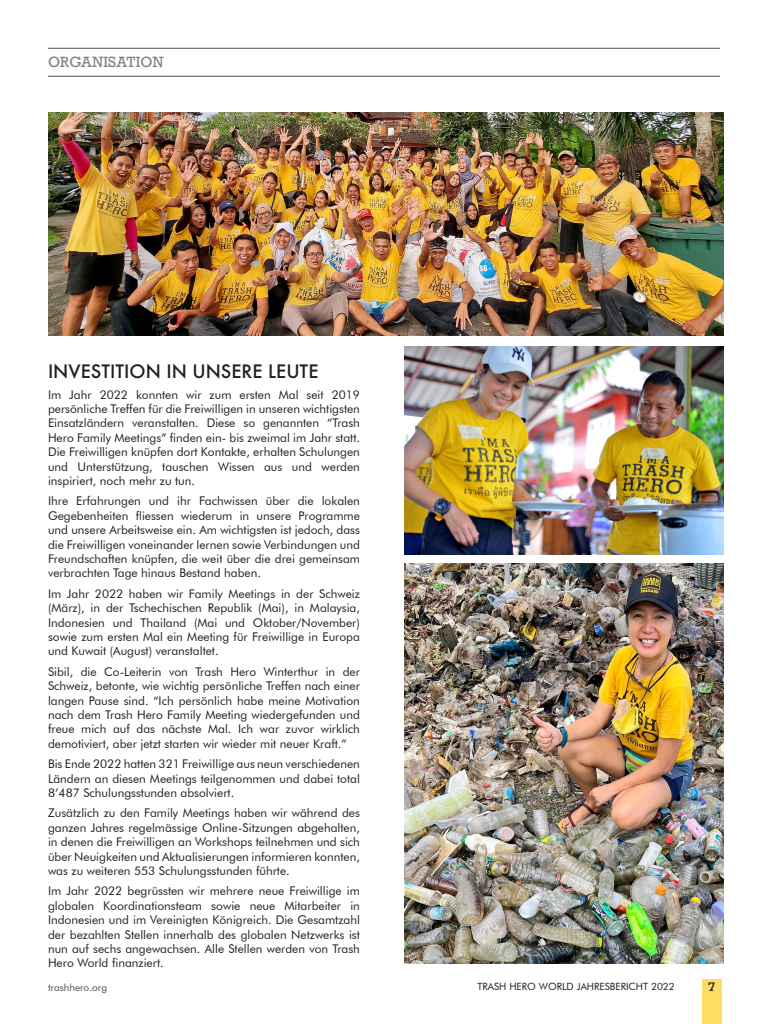
<style>
.page{position:relative;width:768px;height:1024px;background:#fff}
.page>*{position:absolute;margin:0;border:0;box-sizing:border-box;transform-origin:0 0}
.t1{font:500 18px "Futura";color:#231f20}
.t2{font:16px "ROADMOVIE";color:#231f20}
.t3{font:14px "Rockwell";color:#808285}
.t4{font:12px/14.4px "Futura BT";color:#231f20;text-align:justify}
.t5{font:10px "Futura BT";color:#231f20}
.t6{font:10px "Futura BT";color:#4b4c4d}
</style>
<div class="page">
<div style="left:702px;top:979px;width:20px;height:45px;background:#ffdd63"></div>
<hr style="left:48px;top:48px;width:672px;height:1px;background:#4b4c4d">
<hr style="left:48px;top:76px;width:672px;height:1px;background:#4b4c4d">
<img style="left:48px;top:112px;width:676px;height:224px">
<img style="left:404px;top:564px;width:320px;height:400px">
<img style="left:404px;top:346px;width:320px;height:209px">
<p class="t3" style="left:48px;top:54px;width:117px">ORGANISATION</p>
<p class="t1" style="left:48px;top:359px;width:272px">INVESTITION IN UNSERE LEUTE</p>
<p class="t4" style="left:48px;top:387px;width:314px">Im Jahr 2022 konnten wir zum ersten Mal seit 2019 persönliche Treffen für die Freiwilligen in unseren wichtigsten Einsatzländern veranstalten. Diese so genannten “Trash Hero Family Meetings” finden ein- bis zweimal im Jahr statt.<br>Die Freiwilligen knüpfen dort Kontakte, erhalten Schulungen und Unterstützung, tauschen Wissen aus und werden inspiriert, noch mehr zu tun.</p>
<p class="t4" style="left:48px;top:494px;width:314px">Ihre Erfahrungen und ihr Fachwissen über die lokalen Gegebenheiten fliessen wiederum in unsere Programme und unsere Arbeitsweise ein. Am wichtigsten ist jedoch, dass die Freiwilligen voneinander lernen sowie Verbindungen und Freundschaften knüpfen, die weit über die drei gemeinsam verbrachten Tage hinaus Bestand haben.</p>
<p class="t4" style="left:48px;top:586px;width:314px">Im Jahr 2022 haben wir Family Meetings in der Schweiz (März), in der Tschechischen Republik (Mai), in Malaysia, Indonesien und Thailand (Mai und Oktober/November) sowie zum ersten Mal ein Meeting für Freiwillige in Europa und Kuwait (August) veranstaltet.</p>
<p class="t4" style="left:48px;top:664px;width:314px">Sibil, die Co-Leiterin von Trash Hero Winterthur in der Schweiz, betonte, wie wichtig persönliche Treffen nach einer langen Pause sind. “Ich persönlich habe meine Motivation nach dem Trash Hero Family Meeting wiedergefunden und freue mich auf das nächste Mal. Ich war zuvor wirklich demotiviert, aber jetzt starten wir wieder mit neuer Kraft.”</p>
<p class="t4" style="left:48px;top:757px;width:313px">Bis Ende 2022 hatten 321 Freiwillige aus neun verschiedenen Ländern an diesen Meetings teilgenommen und dabei total 8’487 Schulungsstunden absolviert.</p>
<p class="t4" style="left:48px;top:806px;width:314px">Zusätzlich zu den Family Meetings haben wir während des ganzen Jahres regelmässige Online-Sitzungen abgehalten, in denen die Freiwilligen an Workshops teilnehmen und sich über Neuigkeiten und Aktualisierungen informieren konnten, was zu weiteren 553 Schulungsstunden führte.</p>
<p class="t4" style="left:48px;top:884px;width:313px">Im Jahr 2022 begrüssten wir mehrere neue Freiwillige im globalen Koordinationsteam sowie neue Mitarbeiter in Indonesien und im Vereinigten Königreich. Die Gesamtzahl der bezahlten Stellen innerhalb des globalen Netzwerks ist nun auf sechs angewachsen. Alle Stellen werden von Trash Hero World finanziert.</p>
<p class="t6" style="left:48px;top:982px;width:61px">trashhero.org</p>
<p class="t5" style="left:477px;top:980px;width:199px">TRASH HERO WORLD JAHRESBERICHT 2022</p>
<h2 class="t2" style="left:708px;top:978px;width:9px">7</h2>
</div>
